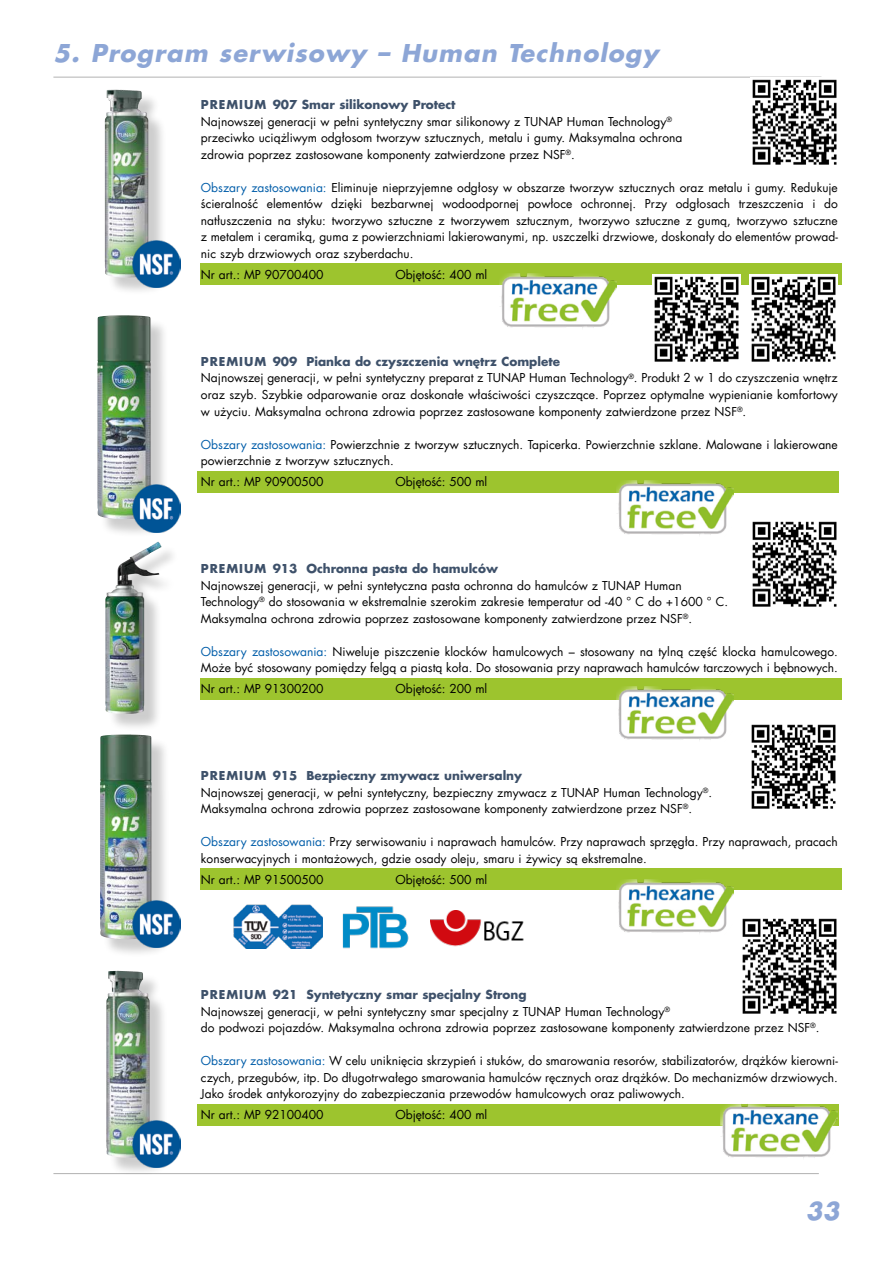
<style>
.page{position:relative;width:893px;height:1263px;background:#fff}
.page>*{position:absolute;margin:0;border:0;box-sizing:border-box;transform-origin:0 0}
.t1{font:italic 700 24px "Futura LT Pl";color:#8da6d6}
.t2{font:12px/16.5px "Futura LT Pl";color:#000}
.t3{font:700 12px "Futura LT Pl";color:#3e516a}
.s1{font-weight:700;color:#3e516a}
.s2{color:#005da9}
</style>
<div class="page">
<div style="left:198px;top:1104px;width:641px;height:22px;background:#9dc42e"></div>
<div style="left:200px;top:868px;width:642px;height:22px;background:#9dc42e"></div>
<div style="left:200px;top:678px;width:642px;height:21px;background:#9dc42e"></div>
<div style="left:198px;top:471px;width:641px;height:21px;background:#9dc42e"></div>
<div style="left:200px;top:263px;width:641px;height:21px;background:#9dc42e"></div>
<hr style="left:53px;top:1173px;width:766px;height:1px;background:#b2b2b2">
<hr style="left:53px;top:77px;width:768px;height:1px;background:#b2b2b2">
<img style="left:617px;top:480px;width:116px;height:55px">
<img style="left:617px;top:686px;width:116px;height:54px">
<img style="left:617px;top:879px;width:116px;height:54px">
<img style="left:721px;top:1104px;width:117px;height:54px">
<img style="left:500px;top:274px;width:117px;height:54px">
<div style="left:99px;top:318px;width:70px;height:219px;background:#000;opacity:.2"></div>
<img style="left:97px;top:315px;width:49px;height:204px">
<div style="left:103px;top:737px;width:67px;height:221px;background:#000;opacity:.2"></div>
<img style="left:100px;top:734px;width:47px;height:205px">
<div style="left:108px;top:544px;width:72px;height:188px;background:#000;opacity:.2"></div>
<img style="left:137px;top:542px;width:21px;height:11px">
<img style="left:132px;top:900px;width:48px;height:47px">
<img style="left:132px;top:485px;width:48px;height:47px">
<div style="left:107px;top:92px;width:60px;height:204px;background:#000;opacity:.2"></div>
<img style="left:105px;top:90px;width:44px;height:188px">
<div style="left:109px;top:973px;width:59px;height:203px;background:#000;opacity:.2"></div>
<img style="left:106px;top:971px;width:44px;height:186px">
<img style="left:132px;top:240px;width:48px;height:47px">
<img style="left:132px;top:1120px;width:48px;height:47px">
<img style="left:234px;top:904px;width:88px;height:45px">
<img style="left:342px;top:906px;width:67px;height:43px">
<img style="left:430px;top:911px;width:94px;height:36px">
<img style="left:752px;top:79px;width:85px;height:86px">
<img style="left:749px;top:275px;width:89px;height:87px">
<img style="left:652px;top:275px;width:89px;height:87px">
<img style="left:752px;top:521px;width:85px;height:86px">
<img style="left:751px;top:724px;width:85px;height:85px">
<img style="left:742px;top:918px;width:95px;height:96px">
<h1 class="t1" style="left:53px;top:37px;width:606px">5. Program serwisowy – Human Technology</h1>
<p class="t2" style="left:201px;top:97px;width:483px"><span class="s1">PREMIUM 907 Smar silikonowy Protect<br></span>Najnowszej generacji w pełni syntetyczny smar silikonowy z TUNAP Human Technology<sup>® </sup>przeciwko uciążliwym odgłosom tworzyw sztucznych, metalu i gumy. Maksymalna ochrona zdrowia poprzez zastosowane komponenty zatwierdzone przez NSF<sup>®</sup>.</p>
<p class="t2" style="left:201px;top:179px;width:638px;text-align:justify"><span class="s2">Obszary zastosowania:</span> Eliminuje nieprzyjemne odgłosy w obszarze tworzyw sztucznych oraz metalu i gumy. Redukuje ścieralność elementów dzięki bezbarwnej wodoodpornej powłoce ochronnej. Przy odgłosach trzeszczenia i do natłuszczenia na styku: tworzywo sztuczne z tworzywem sztucznym, tworzywo sztuczne z gumą, tworzywo sztuczne z metalem i ceramiką, guma z powierzchniami lakierowanymi, np. uszczelki drzwiowe, doskonały do elementów prowad&shy;nic szyb drzwiowych oraz szyberdachu.</p>
<p class="t2" style="left:201px;top:266px;width:124px">Nr art.: MP 90700400</p>
<p class="t2" style="left:395px;top:266px;width:93px">Objętość: 400 ml</p>
<p class="t2" style="left:201px;top:353px;width:638px"><span class="s1">PREMIUM 909 Pianka do czyszczenia wnętrz Complete<br></span>Najnowszej generacji, w pełni syntetyczny preparat z TUNAP Human Technology<sup>®</sup>. Produkt 2 w 1 do czyszczenia wnętrz oraz szyb. Szybkie odparowanie oraz doskonałe właściwości czyszczące. Poprzez optymalne wypienianie komfortowy w użyciu. Maksymalna ochrona zdrowia poprzez zastosowane komponenty zatwierdzone przez NSF<sup>®</sup>.</p>
<p class="t2" style="left:201px;top:436px;width:638px"><span class="s2">Obszary zastosowania:</span> Powierzchnie z tworzyw sztucznych. Tapicerka. Powierzchnie szklane. Malowane i lakierowane powierzchnie z tworzyw sztucznych.</p>
<p class="t2" style="left:201px;top:473px;width:124px">Nr art.: MP 90900500</p>
<p class="t2" style="left:395px;top:473px;width:93px">Objętość: 500 ml</p>
<p class="t3" style="left:201px;top:560px;width:298px">PREMIUM 913 Ochronna pasta do hamulców</p>
<p class="t2" style="left:201px;top:577px;width:529px">Najnowszej generacji, w pełni syntetyczna pasta ochronna do hamulców z TUNAP Human<br>Technology<sup>®</sup> do stosowania w ekstremalnie szerokim zakresie temperatur od -40 ° C do +1600 ° C.<br>Maksymalna ochrona zdrowia poprzez zastosowane komponenty zatwierdzone przez NSF<sup>®</sup>.</p>
<p class="t2" style="left:201px;top:643px;width:638px"><span class="s2">Obszary zastosowania:</span> Niweluje piszczenie klocków hamulcowych – stosowany na tylną część klocka hamulcowego.<br>Może być stosowany pomiędzy felgą a piastą koła. Do stosowania przy naprawach hamulców tarczowych i bębnowych.</p>
<p class="t2" style="left:201px;top:680px;width:124px">Nr art.: MP 91300200</p>
<p class="t2" style="left:396px;top:680px;width:93px">Objętość: 200 ml</p>
<p class="t2" style="left:201px;top:767px;width:513px"><span class="s1">PREMIUM 915 Bezpieczny zmywacz uniwersalny<br></span>Najnowszej generacji, w pełni syntetyczny, bezpieczny zmywacz z TUNAP Human Technology<sup>®</sup>.<br>Maksymalna ochrona zdrowia poprzez zastosowane komponenty zatwierdzone przez NSF<sup>®</sup>.</p>
<p class="t2" style="left:201px;top:833px;width:638px"><span class="s2">Obszary zastosowania:</span> Przy serwisowaniu i naprawach hamulców. Przy naprawach sprzęgła. Przy naprawach, pracach konserwacyjnych i montażowych, gdzie osady oleju, smaru i żywicy są ekstremalne.</p>
<p class="t2" style="left:201px;top:871px;width:124px">Nr art.: MP 91500500</p>
<p class="t2" style="left:395px;top:871px;width:93px">Objętość: 500 ml</p>
<p class="t2" style="left:201px;top:986px;width:620px"><span class="s1">PREMIUM 921 Syntetyczny smar specjalny Strong<br></span>Najnowszej generacji, w pełni syntetyczny smar specjalny z TUNAP Human Technology<sup>®<br></sup>do podwozi pojazdów. Maksymalna ochrona zdrowia poprzez zastosowane komponenty zatwierdzone przez NSF<sup>®</sup>.</p>
<p class="t2" style="left:201px;top:1052px;width:638px;text-align:justify"><span class="s2">Obszary zastosowania:</span> W celu uniknięcia skrzypień i stuków, do smarowania resorów, stabilizatorów, drążków kierowni&shy;czych, przegubów, itp. Do długotrwałego smarowania hamulców ręcznych oraz drążków. Do mechanizmów drzwiowych.<br>Jako środek antykorozyjny do zabezpieczania przewodów hamulcowych oraz paliwowych.</p>
<p class="t2" style="left:201px;top:1106px;width:124px">Nr art.: MP 92100400</p>
<p class="t2" style="left:396px;top:1106px;width:93px">Objętość: 400 ml</p>
<h1 class="t1" style="left:806px;top:1195px;width:41px">33</h1>
</div>
